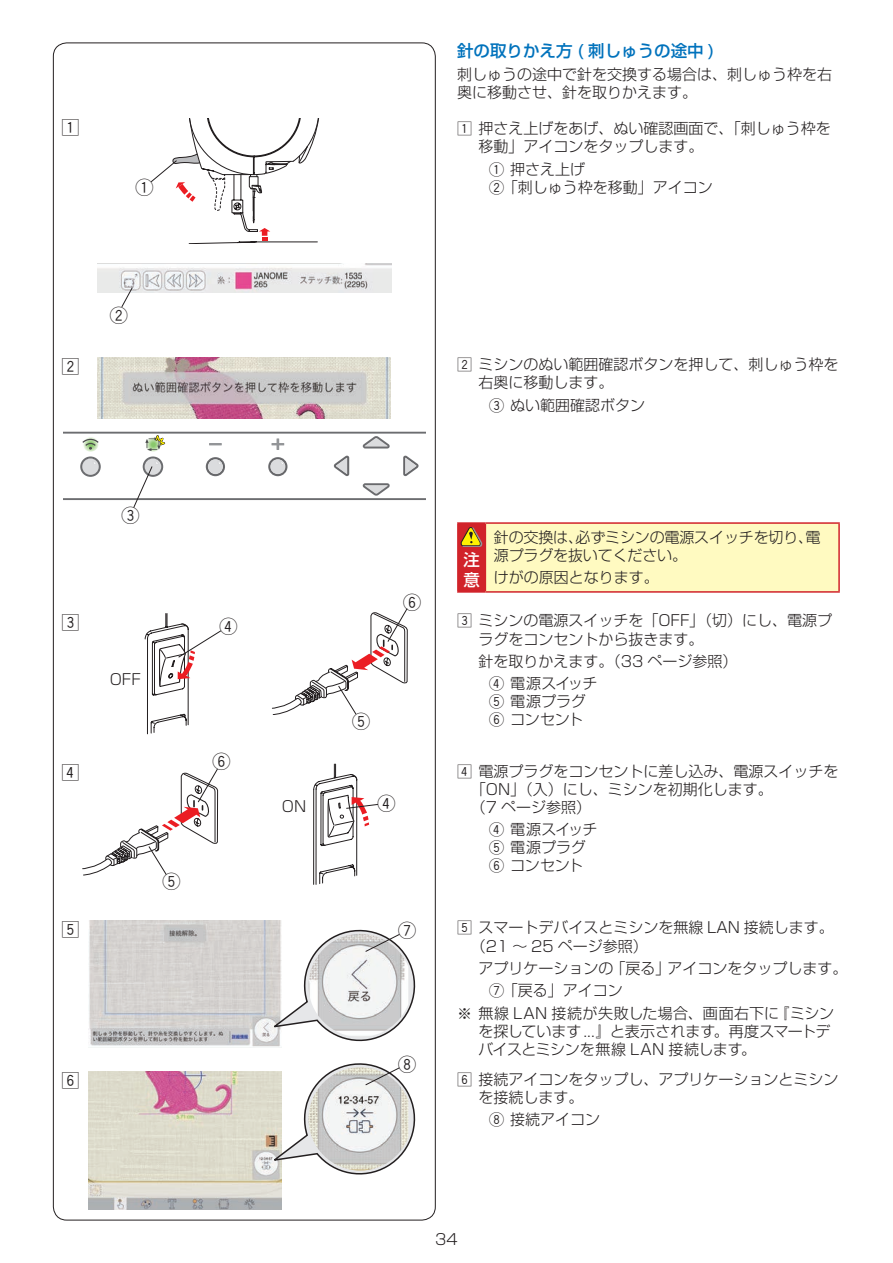
<style>
.page{position:relative;width:893px;height:1263px;background:#fff}
.page>*{position:absolute;margin:0;border:0;box-sizing:border-box;transform-origin:0 0}
.t1{font:18px "Gth Hround";color:#231f20}
.t2{font:500 16.5px "Shin Go";color:#0072bc}
.t3{font:500 16.5px/19.8px "Shin Go";color:#fff}
.t4{font:300 15px/18.1px "Shin Go";color:#231f20}
.t5{font:300 15px "Shin Go";letter-spacing:.025em;color:#231f20}
.s1{font-family:"Gth Hround";font-weight:400}
</style>
<div class="page">
<img style="left:98px;top:263px;width:293px;height:30px">
<img style="left:98px;top:357px;width:293px;height:62px">
<img style="left:88px;top:920px;width:193px;height:127px">
<img style="left:88px;top:1072px;width:194px;height:138px">
<svg style="left:121px;top:287px;width:12px;height:20px"></svg>
<svg style="left:145px;top:613px;width:76px;height:121px"></svg>
<svg style="left:313px;top:764px;width:65px;height:121px"></svg>
<svg style="left:272px;top:608px;width:136px;height:107px"></svg>
<svg style="left:82px;top:768px;width:136px;height:107px"></svg>
<svg style="left:63px;top:431px;width:362px;height:77px"></svg>
<div style="left:458px;top:523px;width:27px;height:69px;background:#d1232a"></div>
<div style="left:485px;top:523px;width:354px;height:69px;background:#fffac1"></div>
<hr style="left:457px;top:591px;width:28px;height:2px;background:#d1232a">
<hr style="left:457px;top:522px;width:28px;height:2px;background:#d1232a">
<hr style="left:457px;top:524px;width:2px;height:67px;background:#d1232a">
<hr style="left:485px;top:522px;width:355px;height:2px;background:#d1232a">
<hr style="left:485px;top:524px;width:1px;height:67px;background:#d1232a">
<hr style="left:838px;top:524px;width:2px;height:67px;background:#d1232a">
<hr style="left:485px;top:591px;width:355px;height:2px;background:#d1232a">
<svg style="left:461px;top:527px;width:21px;height:20px"></svg>
<svg style="left:151px;top:119px;width:168px;height:125px"></svg>
<svg style="left:269px;top:923px;width:147px;height:124px"></svg>
<svg style="left:269px;top:1063px;width:147px;height:117px"></svg>
<p class="t1" style="left:61px;top:119px;width:19px">Z</p>
<p class="t1" style="left:136px;top:179px;width:19px">Q</p>
<p class="t1" style="left:61px;top:357px;width:19px">X</p>
<p class="t1" style="left:110px;top:306px;width:19px">W</p>
<p class="t1" style="left:122px;top:507px;width:19px">E</p>
<p class="t1" style="left:61px;top:613px;width:19px">C</p>
<p class="t1" style="left:61px;top:764px;width:19px">V</p>
<p class="t4" style="left:110px;top:670px;width:33px">OFF</p>
<p class="t1" style="left:220px;top:618px;width:19px">R</p>
<p class="t1" style="left:213px;top:753px;width:19px">Y</p>
<p class="t1" style="left:61px;top:920px;width:19px">B</p>
<p class="t1" style="left:163px;top:873px;width:19px">T</p>
<p class="t1" style="left:61px;top:1072px;width:19px">N</p>
<p class="t2" style="left:457px;top:40px;width:260px">針の取りかえ方 ( 刺しゅうの途中 )</p>
<p class="t4" style="left:457px;top:65px;width:376px">刺しゅうの途中で針を交換する場合は、刺しゅう枠を右奥に移動させ、針を取りかえます。</p>
<p class="t4" style="left:478px;top:118px;width:354px;text-indent:-21px"><span class="s1">Z</span> 押さえ上げをあげ、ぬい確認画面で、「刺しゅう枠を移動」アイコンをタップします。</p>
<p class="t4" style="left:489px;top:159px;width:225px"><span class="s1">Q</span> 押さえ上げ<br><span class="s1">W</span>「刺しゅう枠を移動」アイコン</p>
<p class="t4" style="left:478px;top:355px;width:361px;text-indent:-21px"><span class="s1">X</span> ミシンのぬい範囲確認ボタンを押して、刺しゅう枠を右奥に移動します。</p>
<p class="t4" style="left:489px;top:395px;width:158px"><span class="s1">E</span> ぬい範囲確認ボタン</p>
<p class="t1" style="left:403px;top:593px;width:19px">Y</p>
<p class="t1" style="left:352px;top:712px;width:19px">T</p>
<p class="t4" style="left:282px;top:796px;width:26px">ON</p>
<p class="t1" style="left:377px;top:795px;width:19px">R</p>
<p class="t1" style="left:398px;top:922px;width:19px">U</p>
<p class="t1" style="left:398px;top:1055px;width:19px">I</p>
<p class="t3" style="left:463px;top:549px;width:18px">注意</p>
<p class="t4" style="left:494px;top:528px;width:328px">針の交換は、必ずミシンの電源スイッチを切り、電源プラグを抜いてください。</p>
<p class="t4" style="left:494px;top:568px;width:166px">けがの原因となります。</p>
<p class="t4" style="left:478px;top:611px;width:355px;text-indent:-21px"><span class="s1">C</span> ミシンの電源スイッチを「OFF」（切）にし、電源プラグをコンセントから抜きます。</p>
<p class="t4" style="left:489px;top:649px;width:250px;line-height:22.2px;text-indent:-11px">針を取りかえます。（33 ページ参照）<br><span class="s1">R</span> 電源スイッチ</p>
<p class="t4" style="left:489px;top:691px;width:98px"><span class="s1">T</span> 電源プラグ<br><span class="s1">Y</span> コンセント</p>
<p class="t4" style="left:471px;top:761px;width:369px;text-indent:-14px"><span class="s1">V</span> 電源プラグをコンセントに差し込み、電源スイッチを「ON」（入）にし、ミシンを初期化します。<br>（7 ページ参照）</p>
<p class="t4" style="left:489px;top:820px;width:110px"><span class="s1">R</span> 電源スイッチ<br><span class="s1">T</span> 電源プラグ<br><span class="s1">Y</span> コンセント</p>
<p class="t4" style="left:471px;top:918px;width:365px;text-indent:-14px"><span class="s1">B</span> スマートデバイスとミシンを無線 LAN 接続します。（21 〜 25 ページ参照）</p>
<p class="t4" style="left:478px;top:958px;width:370px">アプリケーションの「戻る」アイコンをタップします。</p>
<p class="t4" style="left:489px;top:981px;width:135px"><span class="s1">U</span>「戻る」アイコン</p>
<p class="t5" style="left:457px;top:1003px;width:378px">※ 無線 LAN 接続が失敗した場合、画面右下に『ミシン</p>
<p class="t4" style="left:478px;top:1021px;width:353px">を探しています...』と表示されます。再度スマートデバイスとミシンを無線 LAN 接続します。</p>
<p class="t4" style="left:478px;top:1069px;width:361px;text-indent:-21px"><span class="s1">N</span> 接続アイコンをタップし、アプリケーションとミシンを接続します。</p>
<p class="t4" style="left:489px;top:1110px;width:113px"><span class="s1">I</span> 接続アイコン</p>
<p class="t4" style="left:435px;top:1230px;width:24px">34</p>
</div>
